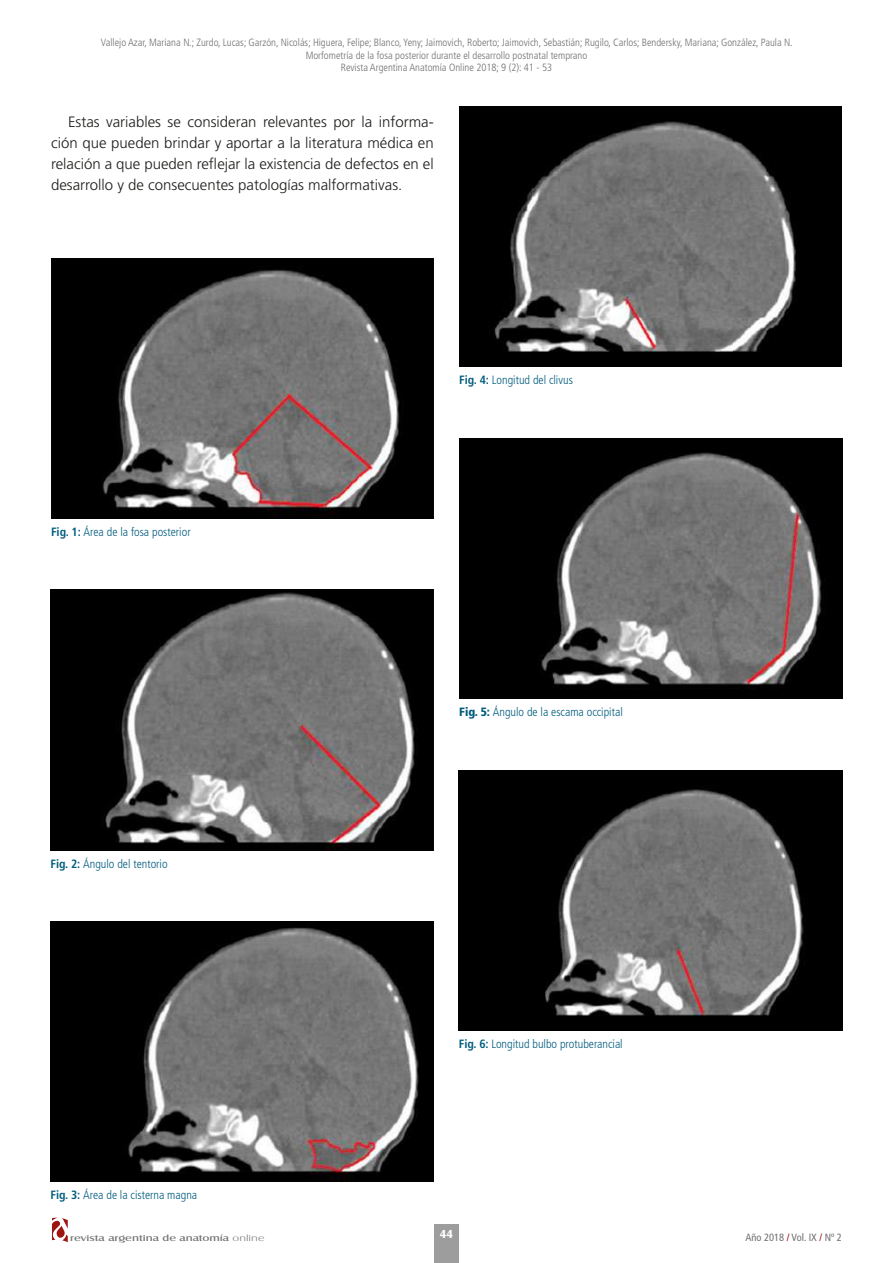
<style>
.page{position:relative;width:893px;height:1263px;background:#fff}
.page>*{position:absolute;margin:0;border:0;box-sizing:border-box;transform-origin:0 0}
.t1{font:300 15px/21px "Frutiger LT Std";color:#1d1d1b;text-align:justify}
.t2{font:300 condensed 12px "Frutiger LT Std";color:#005c7e}
.t3{font:700 12px "Castle T";color:#fff}
.t4{font:300 condensed 10.5px/12.6px "Frutiger LT Std";color:#70706f;text-align:center}
.t5{font:condensed 10.5px "Frutiger LT Std";color:#70706f}
.t6{font:9px "Castle T";color:#6f6f6e;scale:1.4 1}
.s1{font-weight:700}
.s2{font-weight:900}
.s3{font-family:"Castle T Ligh"}
.s4{color:#9f1610}
</style>
<div class="page">
<svg style="left:52px;top:1218px;width:16px;height:24px"></svg>
<div style="left:434px;top:1224px;width:24px;height:39px;background:#9d9d9d"></div>
<img style="left:51px;top:258px;width:383px;height:260px">
<img style="left:51px;top:590px;width:382px;height:260px">
<img style="left:51px;top:921px;width:382px;height:261px">
<img style="left:459px;top:106px;width:383px;height:261px">
<img style="left:459px;top:438px;width:384px;height:261px">
<img style="left:459px;top:770px;width:383px;height:261px">
<p class="t4" style="left:101px;top:36px;width:693px">Vallejo Azar, Mariana N.; Zurdo, Lucas; Garzón, Nicolás; Higuera, Felipe; Blanco, Yeny; Jaimovich, Roberto; Jaimovich, Sebastián; Rugilo, Carlos; Bendersky, Mariana; González, Paula N.<br>Morfometría de la fosa posterior durante el desarrollo postnatal temprano<br>Revista Argentina Anatomía Online 2018; 9 (2): 41 - 53</p>
<h1 class="t1" style="left:51px;top:112px;width:384px;text-indent:17px">Estas variables se consideran relevantes por la informa&shy;ción que pueden brindar y aportar a la literatura médica en relación a que pueden reflejar la existencia de defectos en el desarrollo y de consecuentes patologías malformativas.</h1>
<p class="t2" style="left:51px;top:525px;width:141px"><span class="s1">Fig. 1:</span> Área de la fosa posterior</p>
<p class="t2" style="left:51px;top:856px;width:118px"><span class="s1">Fig. 2:</span> Ángulo del tentorio</p>
<p class="t2" style="left:51px;top:1188px;width:148px"><span class="s1">Fig. 3:</span> Área de la cisterna magna</p>
<p class="t2" style="left:459px;top:373px;width:115px"><span class="s1">Fig. 4:</span> Longitud del clivus</p>
<p class="t2" style="left:459px;top:705px;width:165px"><span class="s2">Fig. 5:</span> Ángulo de la escama occipital</p>
<p class="t2" style="left:459px;top:1037px;width:165px"><span class="s1">Fig. 6:</span> Longitud bulbo protuberancial</p>
<p class="t6" style="left:70px;top:1234px;width:140px">revista argentina de anatomía <span class="s3">online</span></p>
<p class="t3" style="left:440px;top:1227px;width:15px">44</p>
<p class="t5" style="left:745px;top:1231px;width:98px">Año 2018 <span class="s4">/</span> Vol. IX <span class="s4">/</span> Nº 2</p>
</div>
